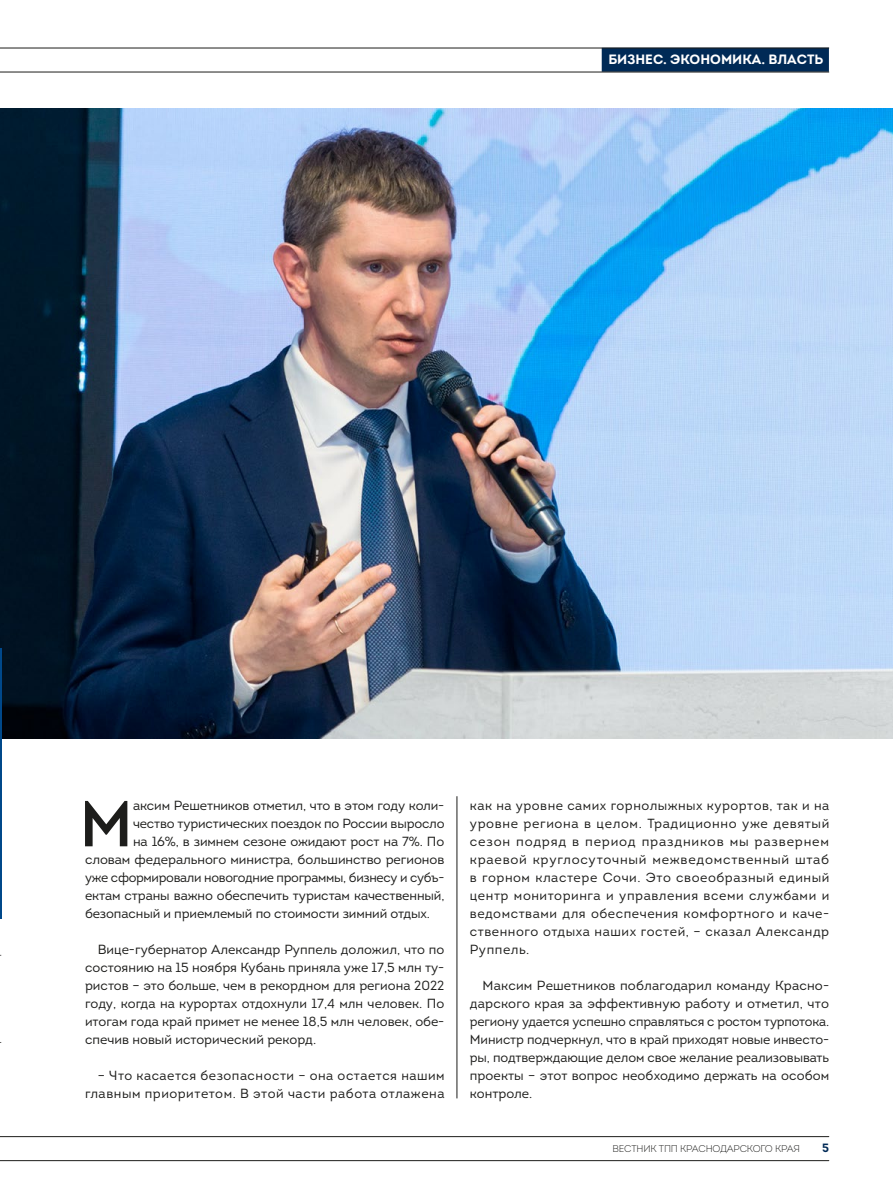
<style>
.page{position:relative;width:893px;height:1191px;background:#fff}
.page>*{position:absolute;margin:0;border:0;box-sizing:border-box;transform-origin:0 0}
.t1{font:64.65px "Intro Regular Alt";color:#1d1d1b}
.t2{font:700 13.5px "Intro";color:#fff}
.t3{font:13.2px/18px "Intro";letter-spacing:-.005em;color:#1d1d1b;text-align:justify}
.t4{font:13.2px/18px "Intro";letter-spacing:.04em;color:#1d1d1b;text-align:right}
.t5{font:13.2px "Intro";letter-spacing:-.025em;color:#1d1d1b}
.t6{font:700 12px "Intro";color:#002a56}
.t7{font:300 9.75px "Intro";letter-spacing:-.02em;color:#1d1d1b}
</style>
<div class="page">
<img style="left:0;top:108px;width:893px;height:630px">
<div style="left:602px;top:48px;width:227px;height:24px;background:#002a56"></div>
<hr style="left:457px;top:796px;width:1px;height:302px;background:#1d1d1b">
<hr style="left:0;top:648px;width:1px;height:270px;background:#00488a">
<hr style="left:0;top:72px;width:829px;height:1px;background:#1d1d1b">
<hr style="left:0;top:1160px;width:829px;height:1px;background:#1d1d1b">
<hr style="left:0;top:48px;width:829px;height:1px;background:#1d1d1b">
<hr style="left:0;top:1136px;width:829px;height:1px;background:#1d1d1b">
<p class="t2" style="left:608px;top:50px;width:216px">БИЗНЕС. ЭКОНОМИКА. ВЛАСТЬ</p>
<h1 class="t1" style="left:79px;top:783px;width:55px">М</h1>
<p class="t3" style="left:133px;top:796px;width:313px">аксим Решетников отметил, что в этом году коли-</p>
<p class="t3" style="left:133px;top:814px;width:313px">чество туристических поездок по России выросло</p>
<p class="t3" style="left:133px;top:832px;width:313px">на 16%, в зимнем сезоне ожидают рост на 7%. По</p>
<p class="t3" style="left:85px;top:850px;width:361px">словам федерального министра, большинство регионов</p>
<p class="t5" style="left:85px;top:869px;width:361px">уже сформировали новогодние программы, бизнесу и субъ-</p>
<p class="t3" style="left:85px;top:886px;width:361px">ектам страны важно обеспечить туристам качественный,</p>
<p class="t3" style="left:85px;top:904px;width:346px">безопасный и приемлемый по стоимости зимний отдых.</p>
<p class="t3" style="left:85px;top:940px;width:361px;text-indent:13px">Вице-губернатор Александр Руппель доложил, что по состоянию на 15 ноября Кубань приняла уже 17,5 млн ту&shy;ристов – это больше, чем в рекордном для региона 2022 году, когда на курортах отдохнули 17,4 млн человек. По итогам года край примет не менее 18,5 млн человек, обе&shy;спечив новый исторический рекорд.</p>
<p class="t4" style="left:85px;top:1066px;width:361px">– Что касается безопасности – она остается нашим главным приоритетом. В этой части работа отлажена</p>
<p class="t3" style="left:470px;top:796px;width:361px">как на уровне самих горнолыжных курортов, так и на уровне региона в целом. Традиционно уже девятый сезон подряд в период праздников мы развернем краевой круглосуточный межведомственный штаб в горном кластере Сочи. Это своеобразный единый центр мониторинга и управления всеми службами и ведомствами для обеспечения комфортного и каче&shy;ственного отдыха наших гостей, – сказал Александр Руппель.</p>
<p class="t3" style="left:470px;top:976px;width:361px;text-indent:13px">Максим Решетников поблагодарил команду Красно&shy;дарского края за эффективную работу и отметил, что региону удается успешно справляться с ростом турпотока.<br>Министр подчеркнул, что в край приходят новые инвесто&shy;ры, подтверждающие делом свое желание реализовывать проекты – этот вопрос необходимо держать на особом контроле.</p>
<p class="t7" style="left:613px;top:1143px;width:189px">ВЕСТНИК ТПП КРАСНОДАРСКОГО КРАЯ</p>
<p class="t6" style="left:822px;top:1140px;width:8px">5</p>
</div>
